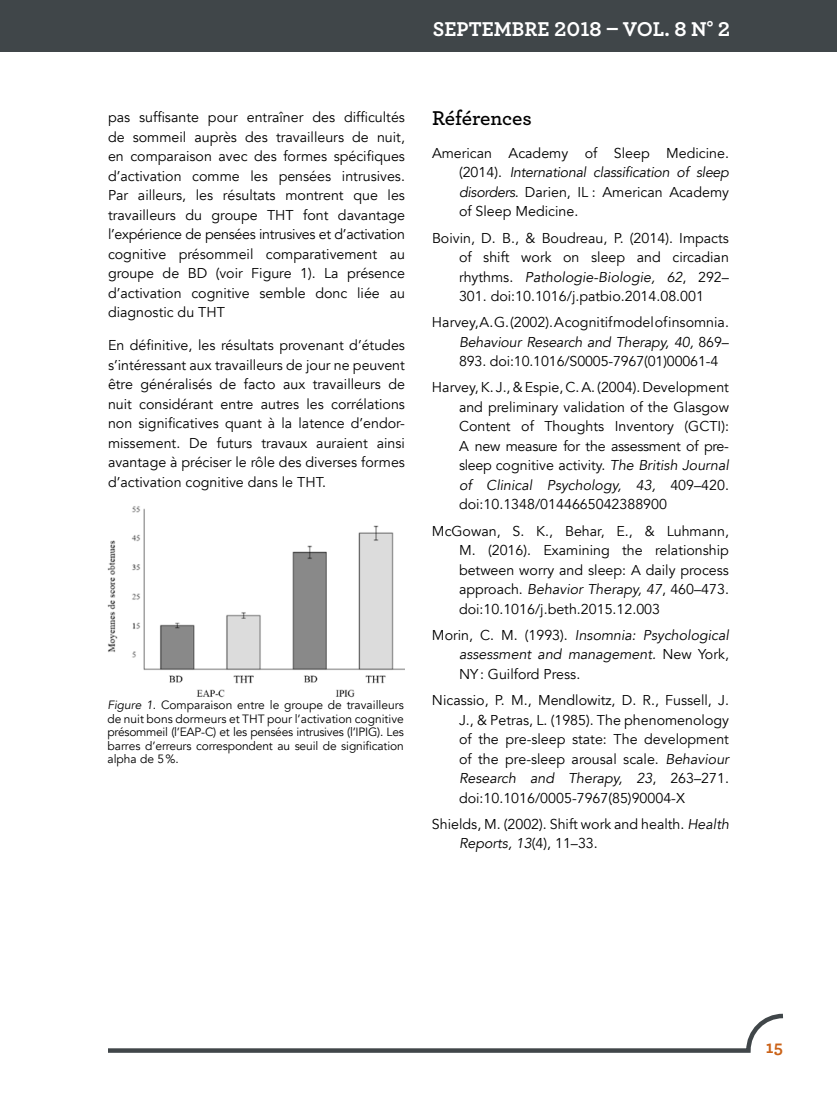
<style>
.page{position:relative;width:837px;height:1107px;background:#fff}
.page>*{position:absolute;margin:0;border:0;box-sizing:border-box;transform-origin:0 0}
.t1{font:700 21px "Archer";color:#fff}
.t2{font:600 21px "Archer";letter-spacing:-.01em;color:#000}
.t3{font:700 18px "Archer";color:#ca6116}
.t4{font:14.25px/19.5px "Avenir";color:#000;text-align:justify}
.t5{font:italic 14.25px/19.5px "Avenir";color:#000;text-align:justify}
.t6{font:12px/13.5px "Avenir";letter-spacing:-.01em;color:#000;text-align:justify}
.s1{font-style:italic}
.s2{font-style:normal}
</style>
<div class="page">
<svg style="left:108px;top:1013px;width:675px;height:40px"></svg>
<div style="left:0;top:0;width:837px;height:52px;background:#404649"></div>
<img style="left:107px;top:506px;width:298px;height:191px">
<h1 class="t1" style="left:433px;top:13px;width:299px">SEPTEMBRE 2018 – VOL. 8 N° 2</h1>
<p class="t4" style="left:108px;top:108px;width:299px">pas suffisante pour entraîner des difficultés de sommeil auprès des travailleurs de nuit, en comparaison avec des formes spécifiques d’activation comme les pensées intrusives.<br>Par ailleurs, les résultats montrent que les travailleurs du groupe THT font davantage l’expérience de pensées intrusives et d’activation cognitive présommeil comparativement au groupe de BD (voir Figure 1). La présence d’activation cognitive semble donc liée au diagnostic du THT</p>
<p class="t4" style="left:108px;top:336px;width:299px">En définitive, les résultats provenant d’études s’intéressant aux travailleurs de jour ne peuvent être généralisés de facto aux travailleurs de nuit considérant entre autres les corrélations non significatives quant à la latence d’endor&shy;missement. De futurs travaux auraient ainsi avantage à préciser le rôle des diverses formes d’activation cognitive dans le THT.</p>
<p class="t6" style="left:107px;top:698px;width:298px"><span class="s1">Figure 1</span>. Comparaison entre le groupe de travailleurs de nuit bons dormeurs et THT pour l’activation cognitive présommeil (l’EAP-C) et les pensées intrusives (l’IPIG). Les barres d’erreurs correspondent au seuil de signification alpha de 5%.</p>
<h1 class="t2" style="left:432px;top:102px;width:101px">Références</h1>
<p class="t4" style="left:459px;top:143px;width:272px;text-indent:-27px">American Academy of Sleep Medicine. (2014). <span class="s1">International classification of sleep disorders.</span> Darien, IL : American Academy of Sleep Medicine.</p>
<p class="t4" style="left:459px;top:228px;width:272px;text-indent:-27px">Boivin, D. B., &amp; Boudreau, P. (2014). Impacts of shift work on sleep and circadian rhythms. <span class="s1">Pathologie-Biologie, 62</span>, 292– 301. doi:10.1016/j.patbio.2014.08.001</p>
<p class="t4" style="left:459px;top:313px;width:272px;text-indent:-27px">Harvey, A. G. (2002). A cognitif model of insomnia.<br><span class="s1">Behaviour Research and Therapy, 40,</span> 869– 893. doi:10.1016/S0005-7967(01)00061-4</p>
<p class="t4" style="left:459px;top:378px;width:272px;text-indent:-27px">Harvey, K. J., &amp; Espie, C. A. (2004). Development and preliminary validation of the Glasgow Content of Thoughts Inventory (GCTI):<br>A new measure for the assessment of pre&shy;sleep cognitive activity. <span class="s1">The British Journal of Clinical Psychology, 43,</span> 409–420. doi:10.1348/0144665042388900</p>
<p class="t4" style="left:459px;top:521px;width:271px;text-indent:-27px">McGowan, S. K., Behar, E., &amp; Luhmann, M. (2016). Examining the relationship between worry and sleep: A daily process approach. <span class="s1">Behavior Therapy, 47</span>, 460–473. doi:10.1016/j.beth.2015.12.003</p>
<p class="t5" style="left:459px;top:626px;width:272px;text-indent:-27px"><span class="s2">Morin, C. M. (1993).</span> Insomnia: Psychological assessment and management. <span class="s2">New York, NY: Guilford Press.</span></p>
<p class="t4" style="left:459px;top:691px;width:272px;text-indent:-27px">Nicassio, P. M., Mendlowitz, D. R., Fussell, J.<br>J., &amp; Petras, L. (1985). The phenomenology of the pre-sleep state: The development of the pre-sleep arousal scale. <span class="s1">Behaviour Research and Therapy, 23</span>, 263–271. doi:10.1016/0005-7967(85)90004-X</p>
<p class="t4" style="left:459px;top:814px;width:272px;text-indent:-27px">Shields, M. (2002). Shift work and health. <span class="s1">Health<br>Reports, 13</span>(4), 11–33.</p>
<p class="t3" style="left:766px;top:1033px;width:19px">15</p>
</div>
